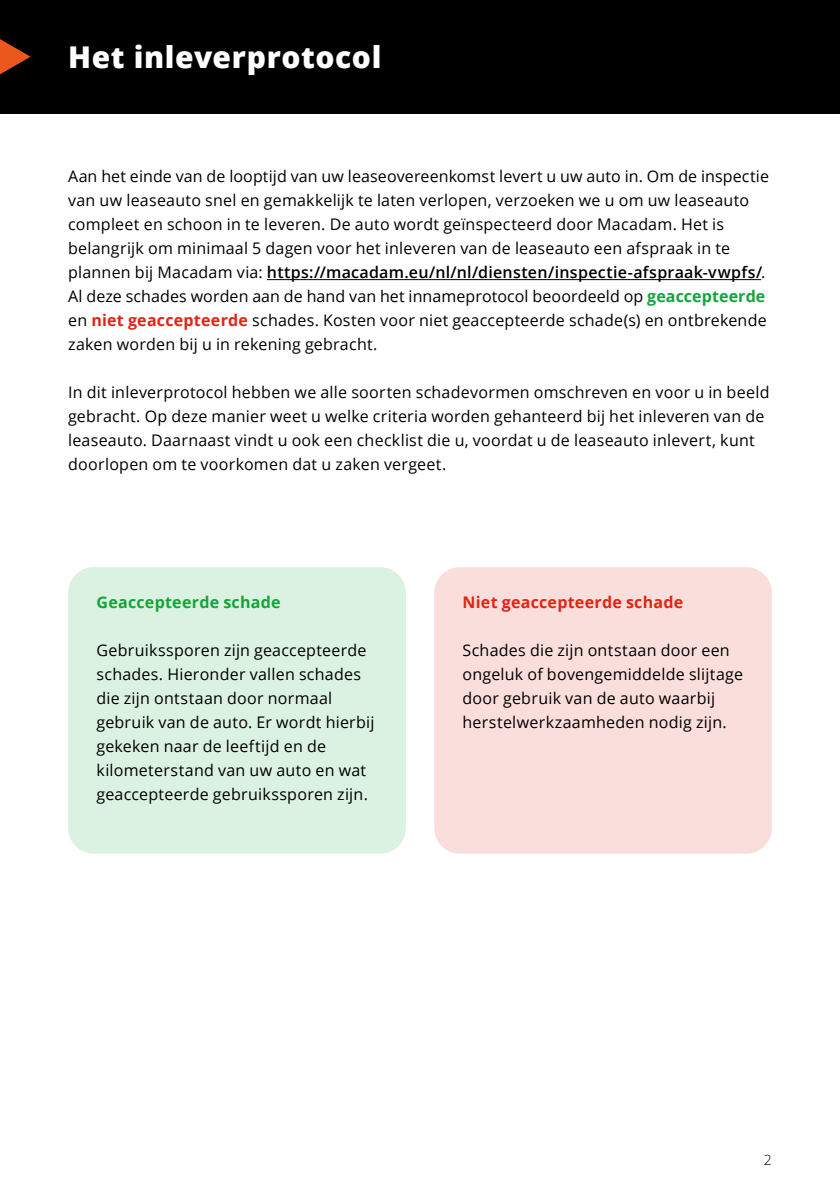
<style>
.page{position:relative;width:840px;height:1191px;background:#fff}
.page>*{position:absolute;margin:0;border:0;box-sizing:border-box;transform-origin:0 0}
.t1{font:800 30px "Open Sans";letter-spacing:.02em;color:#fff}
.t2{font:16px/24px "Open Sans";letter-spacing:.015em;color:#000}
.t3{font:700 16px "Open Sans";letter-spacing:.015em;color:#e42313}
.t4{font:700 16px "Open Sans";letter-spacing:.015em;color:#13a538}
.t5{font:300 14px "Open Sans";color:#000}
.s1{font-weight:600}
.s2{font-weight:700;color:#13a538}
.s3{font-weight:700;color:#e42313}
</style>
<div class="page">
<div style="left:0;top:0;width:839px;height:113px;background:#000"></div>
<svg style="left:0;top:39px;width:31px;height:36px"></svg>
<div style="left:68px;top:567px;width:337px;height:286px;background:#dbf1e1;border-radius:26px"></div>
<div style="left:434px;top:567px;width:337px;height:286px;background:#fadedb;border-radius:26px"></div>
<hr style="left:267px;top:279px;width:493px;height:1px;background:#000">
<h1 class="t1" style="left:68px;top:34px;width:314px">Het inleverprotocol</h1>
<p class="t2" style="left:68px;top:164px;width:702px">Aan het einde van de looptijd van uw leaseovereenkomst levert u uw auto in. Om de inspectie van uw leaseauto snel en gemakkelijk te laten verlopen, verzoeken we u om uw leaseauto compleet en schoon in te leveren. De auto wordt geïnspecteerd door Macadam. Het is belangrijk om minimaal 5 dagen voor het inleveren van de leaseauto een afspraak in te plannen bij Macadam via: <span class="s1">https://macadam.eu/nl/nl/diensten/inspectie-afspraak-vwpfs/</span>.<br>Al deze schades worden aan de hand van het innameprotocol beoordeeld op <span class="s2">geaccepteerde </span>en <span class="s3">niet geaccepteerde</span> schades. Kosten voor niet geaccepteerde schade(s) en ontbrekende zaken worden bij u in rekening gebracht.</p>
<p class="t2" style="left:68px;top:380px;width:702px">In dit inleverprotocol hebben we alle soorten schadevormen omschreven en voor u in beeld gebracht. Op deze manier weet u welke criteria worden gehanteerd bij het inleveren van de leaseauto. Daarnaast vindt u ook een checklist die u, voordat u de leaseauto inlevert, kunt doorlopen om te voorkomen dat u zaken vergeet.</p>
<p class="t4" style="left:96px;top:590px;width:185px">Geaccepteerde schade</p>
<p class="t2" style="left:96px;top:637px;width:279px">Gebruikssporen zijn geaccepteerde schades. Hieronder vallen schades die zijn ontstaan door normaal gebruik van de auto. Er wordt hierbij gekeken naar de leeftijd en de kilometerstand van uw auto en wat geaccepteerde gebruikssporen zijn.</p>
<p class="t3" style="left:462px;top:590px;width:222px">Niet geaccepteerde schade</p>
<p class="t2" style="left:462px;top:637px;width:282px">Schades die zijn ontstaan door een ongeluk of bovengemiddelde slijtage door gebruik van de auto waarbij herstelwerkzaamheden nodig zijn.</p>
<p class="t5" style="left:763px;top:1150px;width:9px">2</p>
</div>
